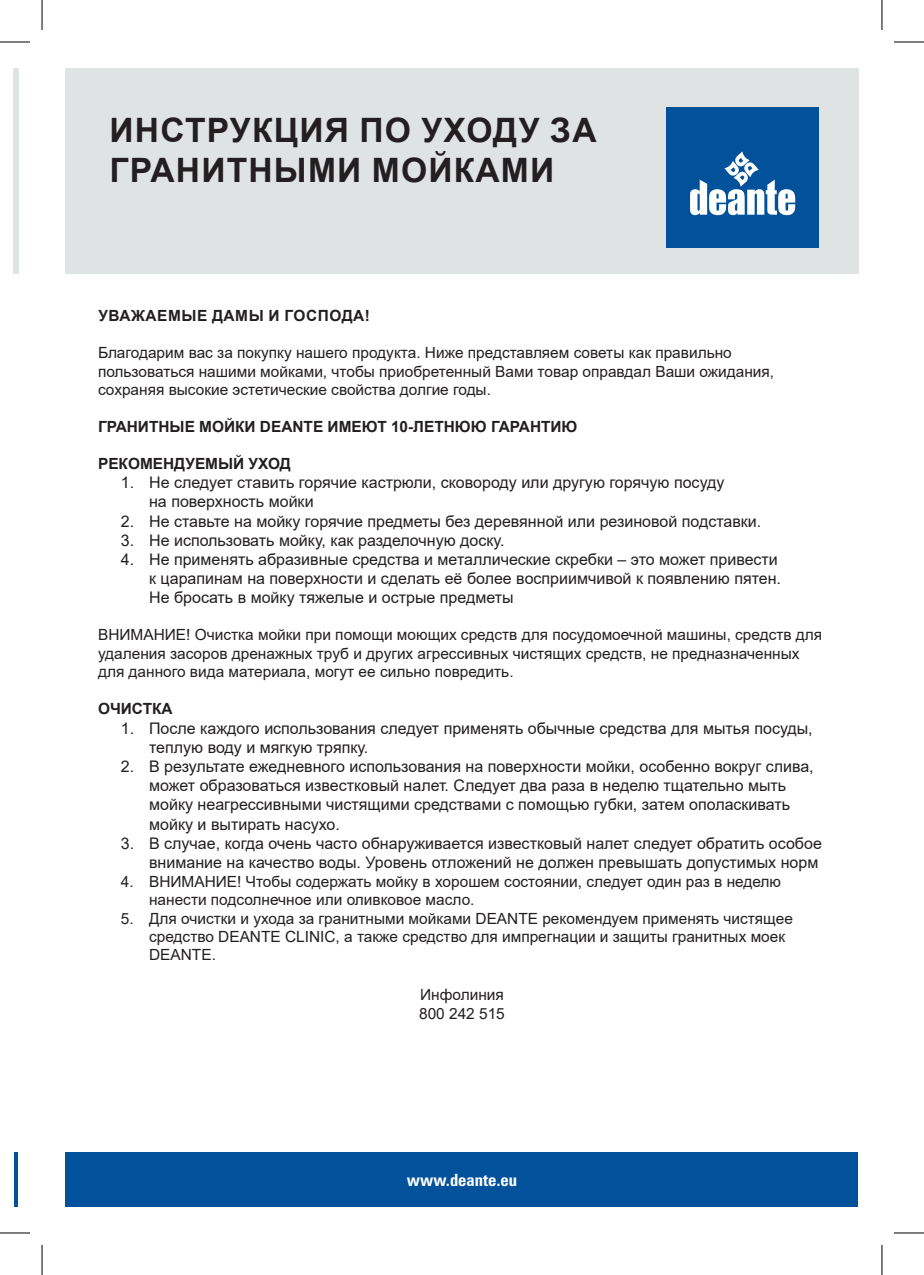
<style>
.page{position:relative;width:924px;height:1275px;background:#fff}
.page>*{position:absolute;margin:0;border:0;box-sizing:border-box;transform-origin:0 0}
.arial_tytuł{font:700 33.6px/40.4px "Arial";letter-spacing:.035em;color:#231f20}
.Styl_akapitowy_3{font:16px/19.2px "Arial";color:#231f20}
.lista_1_arial{font:16px/19.2px "Arial";color:#231f20}
.arial_dzielowy{font:15.4px/18.4px "Arial";color:#231f20}
.Styl_akapitowy_3-2{font:15.4px/18.4px "Arial";color:#231f20}
.arial_poodtytuł{font:700 15.4px "Arial";color:#231f20}
.arial_poodtytuł-2{font:700 15.4px "Arial";letter-spacing:.035em;color:#231f20}
.zurich_tytuł{font:700 15.4px "Zurich Cn PL";color:#fff}
</style>
<div class="page">
<div style="left:14px;top:68px;width:5px;height:205px;background:#e0e3e4"></div>
<hr style="left:14px;top:1152px;width:3px;height:55px;background:#01519b">
<div style="left:65px;top:1152px;width:791px;height:55px;background:#01519b"></div>
<div style="left:65px;top:68px;width:793px;height:205px;background:#e0e3e4"></div>
<div style="left:665px;top:108px;width:153px;height:140px;background:#01519b"></div>
<svg style="left:690px;top:151px;width:104px;height:64px"></svg>
<hr style="left:0;top:42px;width:30px;height:1px;background:#000">
<hr style="left:893px;top:42px;width:30px;height:1px;background:#000">
<hr style="left:0;top:1232px;width:30px;height:1px;background:#000">
<hr style="left:893px;top:1232px;width:30px;height:1px;background:#000">
<hr style="left:42px;top:0;width:1px;height:30px;background:#000">
<hr style="left:42px;top:1245px;width:1px;height:30px;background:#000">
<hr style="left:881px;top:0;width:1px;height:30px;background:#000">
<hr style="left:881px;top:1245px;width:1px;height:30px;background:#000">
<p class="arial_tytuł" style="left:109px;top:110px;width:488px">ИНСТРУКЦИЯ ПО УХОДУ ЗА<br>ГРАНИТНЫМИ МОЙКАМИ</p>
<p class="arial_poodtytuł-2" style="left:98px;top:305px;width:273px">УВАЖАЕМЫЕ ДАМЫ И ГОСПОДА!</p>
<p class="arial_dzielowy" style="left:98px;top:343px;width:677px">Благодарим вас за покупку нашего продукта. Ниже представляем советы как правильно пользоваться нашими мойками, чтобы приобретенный Вами товар оправдал Ваши ожидания, сохраняя высокие эстетические свойства долгие годы.</p>
<p class="arial_poodtytuł" style="left:98px;top:416px;width:480px">ГРАНИТНЫЕ МОЙКИ DEANTE ИМЕЮТ 10-ЛЕТНЮЮ ГАРАНТИЮ</p>
<p class="arial_poodtytuł" style="left:98px;top:453px;width:194px">РЕКОМЕНДУЕМЫЙ УХОД</p>
<p class="lista_1_arial" style="left:149px;top:473px;width:576px;text-indent:-28px">1. Не следует ставить горячие кастрюли, сковороду или другую горячую посуду на поверхность мойки</p>
<p class="lista_1_arial" style="left:121px;top:511px;width:641px">2. Не ставьте на мойку горячие предметы без деревянной или резиновой подставки.</p>
<p class="lista_1_arial" style="left:121px;top:530px;width:385px">3. Не использовать мойку, как разделочную доску.</p>
<p class="lista_1_arial" style="left:149px;top:550px;width:633px;text-indent:-28px">4. Не применять абразивные средства и металлические скребки – это может привести к царапинам на поверхности и сделать её более восприимчивой к появлению пятен.<br>Не бросать в мойку тяжелые и острые предметы</p>
<p class="arial_dzielowy" style="left:98px;top:626px;width:725px">ВНИМАНИЕ! Очистка мойки при помощи моющих средств для посудомоечной машины, средств для удаления засоров дренажных труб и других агрессивных чистящих средств, не предназначенных для данного вида материала, могут ее сильно повредить.</p>
<p class="arial_poodtytuł" style="left:98px;top:698px;width:76px">ОЧИСТКА</p>
<p class="Styl_akapitowy_3" style="left:149px;top:718px;width:664px;text-indent:-28px">1. После каждого использования следует применять обычные средства для мытья посуды, теплую воду и мягкую тряпку.</p>
<p class="Styl_akapitowy_3" style="left:149px;top:756px;width:665px;text-indent:-28px">2. В результате ежедневного использования на поверхности мойки, особенно вокруг слива, может образоваться известковый налет. Следует два раза в неделю тщательно мыть мойку неагрессивными чистящими средствами с помощью губки, затем ополаскивать мойку и вытирать насухо.</p>
<p class="Styl_akapitowy_3" style="left:121px;top:833px;width:702px;text-align:right">3. В случае, когда очень часто обнаруживается известковый налет следует обратить особое внимание на качество воды. Уровень отложений не должен превышать допустимых норм</p>
<p class="Styl_akapitowy_3-2" style="left:149px;top:872px;width:633px;text-indent:-28px">4. ВНИМАНИЕ! Чтобы содержать мойку в хорошем состоянии, следует один раз в неделю нанести подсолнечное или оливковое масло.</p>
<p class="Styl_akapitowy_3-2" style="left:149px;top:908px;width:645px;text-indent:-28px">5. Для очистки и ухода за гранитными мойками DEANTE рекомендуем применять чистящее средство DEANTE CLINIC, а также средство для импрегнации и защиты гранитных моек<br>DEANTE.</p>
<p class="arial_dzielowy" style="left:420px;top:985px;width:85px">Инфолиния</p>
<p class="arial_dzielowy" style="left:419px;top:1004px;width:87px">800 242 515</p>
<p class="zurich_tytuł" style="left:406px;top:1169px;width:112px">www.deante.eu</p>
</div>
